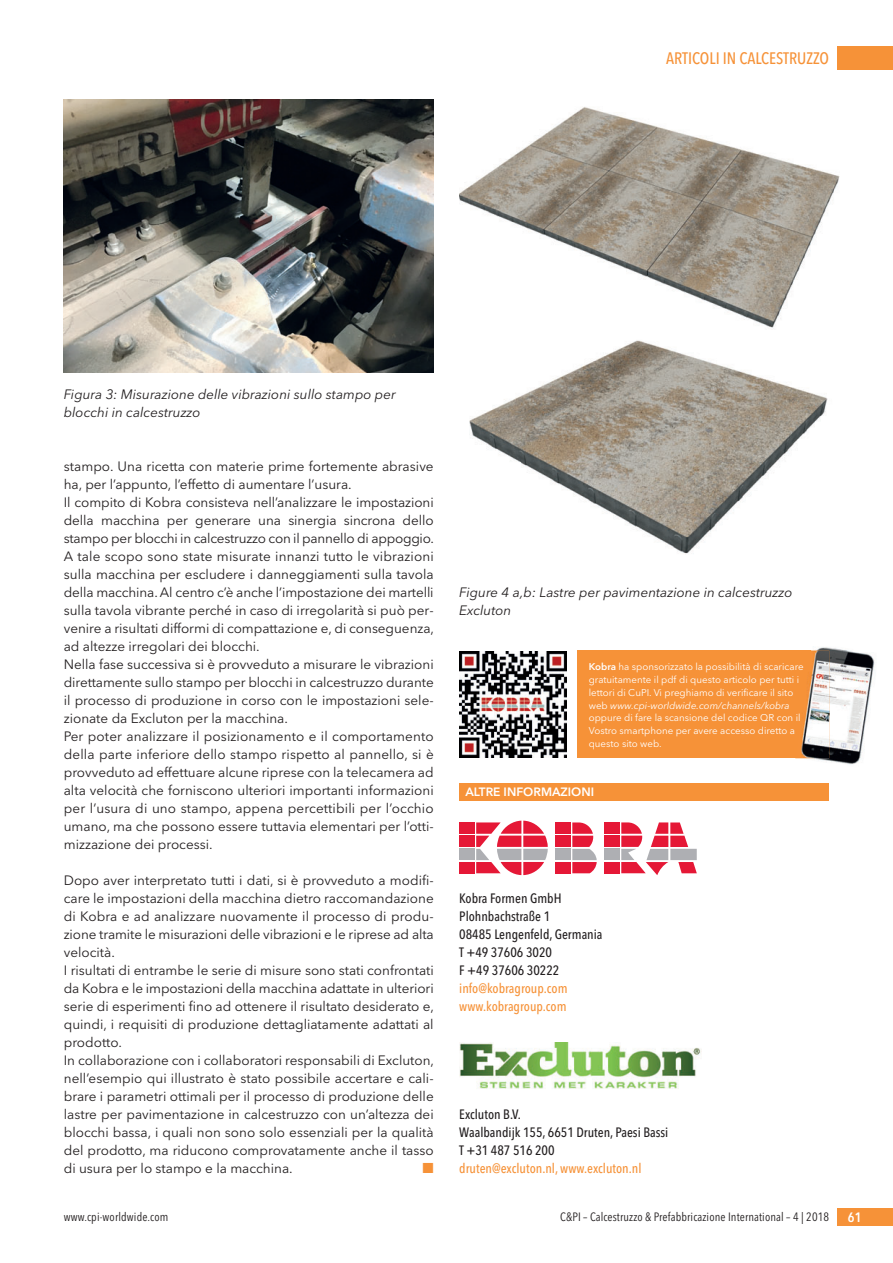
<style>
.page{position:relative;width:893px;height:1263px;background:#fff}
.page>*{position:absolute;margin:0;border:0;box-sizing:border-box;transform-origin:0 0}
.t1{font:500 16.5px "Avenir Next Condensed";color:#f69238}
.t2{font:13.5px/18px "Avenir Next";color:#231f20}
.t3{font:500 13.5px/18px "Avenir Next Condensed";color:#231f20}
.t4{font:italic 13.5px/18px "Avenir Next";color:#231f20}
.t5{font:500 13.5px/18px "Avenir Next Condensed";color:#f69238}
.t6{font:600 13.5px "Avenir Next Condensed";color:#fff}
.t7{font:13.5px "European Pi Three";color:#f69238}
.t8{font:12px "Avenir Next Condensed";letter-spacing:.01em;color:#231f20}
.t9{font:600 12px "Avenir Next";color:#fff}
.t10{font:9.75px/12.8px "Avenir Next";color:#fff}
.s1{font-weight:600}
.s2{font-style:italic}
</style>
<div class="page">
<div style="left:838px;top:47px;width:55px;height:23px;background:#f69238"></div>
<img style="left:64px;top:100px;width:370px;height:272px">
<div style="left:838px;top:1208px;width:55px;height:18px;background:#f69238"></div>
<img style="left:459px;top:107px;width:381px;height:221px">
<img style="left:469px;top:340px;width:359px;height:214px">
<div style="left:459px;top:783px;width:370px;height:17px;background:#f69238"></div>
<div style="left:555px;top:822px;width:15px;height:12px;background:#e51836"></div>
<div style="left:604px;top:822px;width:15px;height:12px;background:#e51836"></div>
<div style="left:604px;top:862px;width:15px;height:11px;background:#e51836"></div>
<svg style="left:621px;top:822px;width:76px;height:53px"></svg>
<div style="left:604px;top:836px;width:15px;height:11px;background:#e51836"></div>
<div style="left:604px;top:849px;width:15px;height:11px;background:#aeafb3"></div>
<div style="left:555px;top:836px;width:15px;height:11px;background:#e51836"></div>
<div style="left:555px;top:849px;width:15px;height:11px;background:#aeafb3"></div>
<div style="left:555px;top:862px;width:15px;height:11px;background:#e51836"></div>
<svg style="left:572px;top:822px;width:25px;height:51px"></svg>
<div style="left:459px;top:822px;width:15px;height:12px;background:#e51836"></div>
<div style="left:459px;top:836px;width:15px;height:11px;background:#e51836"></div>
<div style="left:459px;top:849px;width:15px;height:11px;background:#aeafb3"></div>
<div style="left:459px;top:862px;width:15px;height:11px;background:#e51836"></div>
<svg style="left:476px;top:821px;width:72px;height:54px"></svg>
<img style="left:459px;top:1042px;width:242px;height:47px">
<div style="left:577px;top:651px;width:252px;height:107px;background:#f69238"></div>
<img style="left:459px;top:651px;width:107px;height:106px">
<img style="left:796px;top:647px;width:79px;height:118px">
<img style="left:796px;top:651px;width:33px;height:107px">
<p class="t1" style="left:666px;top:51px;width:165px">ARTICOLI IN CALCESTRUZZO</p>
<p class="t4" style="left:64px;top:386px;width:333px">Figura 3: Misurazione delle vibrazioni sullo stampo per blocchi in calcestruzzo</p>
<p class="t2" style="left:64px;top:458px;width:372px">stampo. Una ricetta con materie prime fortemente abrasive ha, per l’appunto, l’effetto di aumentare l’usura.<br>Il compito di Kobra consisteva nell’analizzare le impostazioni della macchina per generare una sinergia sincrona dello stampo per blocchi in calcestruzzo con il pannello di appoggio.<br>A tale scopo sono state misurate innanzi tutto le vibrazioni sulla macchina per escludere i danneggiamenti sulla tavola della macchina. Al centro c’è anche l’impostazione dei martelli sulla tavola vibrante perché in caso di irregolarità si può per&shy;venire a risultati difformi di compattazione e, di conseguenza, ad altezze irregolari dei blocchi.<br>Nella fase successiva si è provveduto a misurare le vibrazioni direttamente sullo stampo per blocchi in calcestruzzo durante il processo di produzione in corso con le impostazioni sele&shy;zionate da Excluton per la macchina.<br>Per poter analizzare il posizionamento e il comportamento della parte inferiore dello stampo rispetto al pannello, si è provveduto ad effettuare alcune riprese con la telecamera ad alta velocità che forniscono ulteriori importanti informazioni per l’usura di uno stampo, appena percettibili per l’occhio umano, ma che possono essere tuttavia elementari per l’otti&shy;mizzazione dei processi.</p>
<p class="t2" style="left:64px;top:872px;width:372px">Dopo aver interpretato tutti i dati, si è provveduto a modifi&shy;care le impostazioni della macchina dietro raccomandazione di Kobra e ad analizzare nuovamente il processo di produ&shy;zione tramite le misurazioni delle vibrazioni e le riprese ad alta velocità.<br>I risultati di entrambe le serie di misure sono stati confrontati da Kobra e le impostazioni della macchina adattate in ulteriori serie di esperimenti fino ad ottenere il risultato desiderato e, quindi, i requisiti di produzione dettagliatamente adattati al prodotto.<br>In collaborazione con i collaboratori responsabili di Excluton, nell’esempio qui illustrato è stato possibile accertare e cali&shy;brare i parametri ottimali per il processo di produzione delle lastre per pavimentazione in calcestruzzo con un’altezza dei blocchi bassa, i quali non sono solo essenziali per la qualità del prodotto, ma riducono comprovatamente anche il tasso di usura per lo stampo e la macchina.</p>
<p class="t7" style="left:422px;top:1160px;width:13px">-</p>
<p class="t4" style="left:459px;top:584px;width:335px">Figure 4 a,b: Lastre per pavimentazione in calcestruzzo<br>Excluton</p>
<p class="t10" style="left:589px;top:661px;width:216px"><span class="s1">Kobra</span> ha sponsorizzato la possibilità di scaricare gratuitamente il pdf di questo articolo per tutti i lettori di CuPI. Vi preghiamo di verificare il sito web <span class="s2">www.cpi-worldwide.com/channels/kobra </span>oppure di fare la scansione del codice QR con il Vostro smartphone per avere accesso diretto a questo sito web.</p>
<p class="t9" style="left:465px;top:787px;width:130px">ALTRE INFORMAZIONI</p>
<p class="t3" style="left:459px;top:890px;width:145px">Kobra Formen GmbH<br>Plohnbachstraße 1<br>08485 Lengenfeld, Germania<br>T +49 37606 3020<br>F +49 37606 30222</p>
<p class="t5" style="left:459px;top:980px;width:110px">info@kobragroup.com www.kobragroup.com</p>
<p class="t3" style="left:459px;top:1106px;width:211px">Excluton B.V.<br>Waalbandijk 155, 6651 Druten, Paesi Bassi<br>T +31 487 516 200</p>
<p class="t5" style="left:459px;top:1160px;width:184px">druten@excluton.nl, www.excluton.nl</p>
<p class="t8" style="left:64px;top:1211px;width:106px">www.cpi-worldwide.com</p>
<p class="t8" style="left:560px;top:1211px;width:271px">C&amp;PI – Calcestruzzo &amp; Prefabbricazione International – 4 | 2018</p>
<p class="t6" style="left:848px;top:1211px;width:15px">61</p>
</div>
